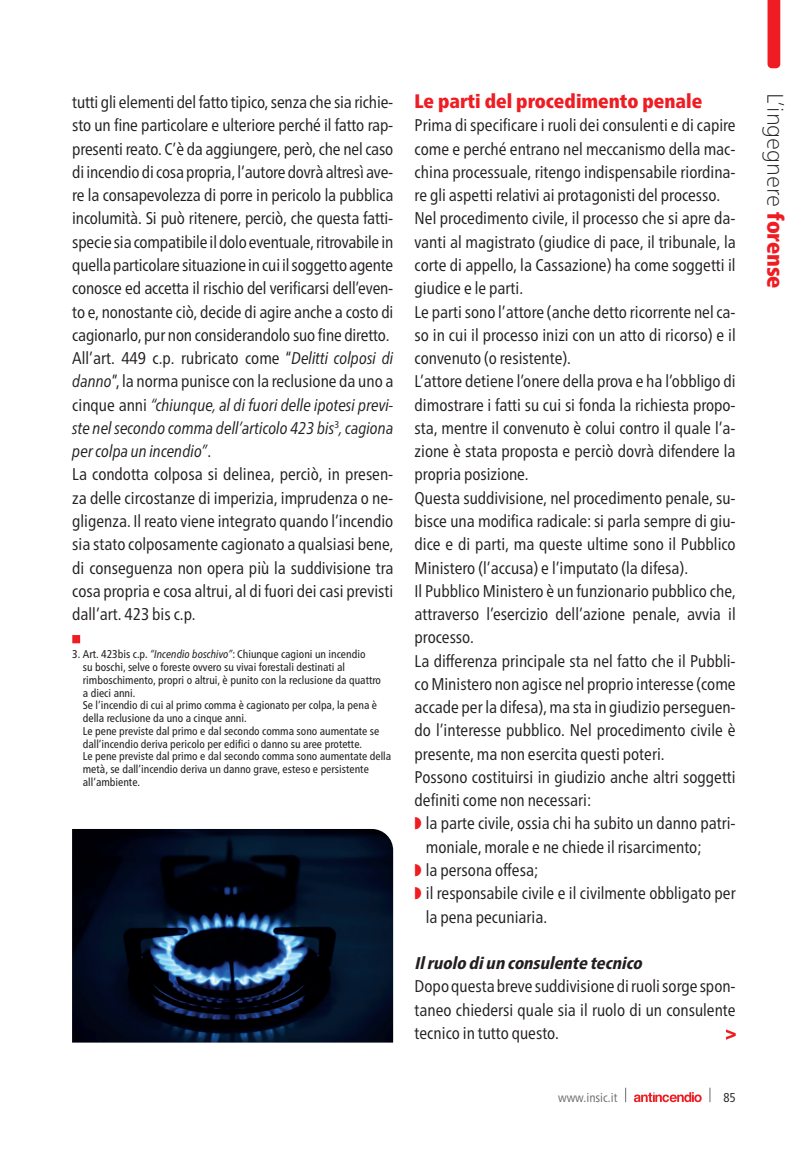
<style>
.page{position:relative;width:808px;height:1149px;background:#fff}
.page>*{position:absolute;margin:0;border:0;box-sizing:border-box;transform-origin:0 0}
.t1{font:100 22.5px "Frutiger Neue LT Pro";color:#231f20}
.t2{font:900 condensed 19.5px "Frutiger Neue LT Pro";color:#ee1d23}
.t3{font:condensed 16.95px/23.2px "Frutiger Neue LT Pro";color:#231f20}
.t4{font:italic 800 condensed 16.95px "Frutiger Neue LT Pro";color:#231f20}
.t5{font:condensed 12.75px "Frutiger Neue LT Pro";color:#6c6d70}
.t6{font:condensed 12.75px "Frutiger Neue LT Pro";color:#231f20}
.t7{font:condensed 11.25px/12.8px "Frutiger Neue LT Pro";color:#231f20}
.s1{font-style:italic}
.s2{color:#ee1d23}
.s3{font-weight:900;font-stretch:condensed;color:#ee1d23}
</style>
<div class="page">
<svg style="left:767px;top:0;width:13px;height:68px"></svg>
<svg style="left:710px;top:1087px;width:1px;height:14px"></svg>
<svg style="left:625px;top:1087px;width:1px;height:14px"></svg>
<svg style="left:634px;top:1092px;width:68px;height:9px"></svg>
<div style="left:72px;top:635px;width:8px;height:8px;background:#ee1d23"></div>
<img style="left:72px;top:829px;width:321px;height:213px">
<svg style="left:726px;top:1029px;width:10px;height:10px"></svg>
<p class="t3" style="left:72px;top:90px;width:323px">tutti gli elementi del fatto tipico, senza che sia richie&shy;sto un fine particolare e ulteriore perché il fatto rap&shy;presenti reato. C’è da aggiungere, però, che nel caso di incendio di cosa propria, l’autore dovrà altresì ave&shy;re la consapevolezza di porre in pericolo la pubblica incolumità. Si può ritenere, perciò, che questa fatti&shy;specie sia compatibile il dolo eventuale, ritrovabile in quella particolare situazione in cui il soggetto agente conosce ed accetta il rischio del verificarsi dell’even&shy;to e, nonostante ciò, decide di agire anche a costo di cagionarlo, pur non considerandolo suo fine diretto.<br>All’art. 449 c.p. rubricato come “<span class="s1">Delitti colposi di danno</span>”, la norma punisce con la reclusione da uno a cinque anni <span class="s1">“chiunque, al di fuori delle ipotesi previ&shy;ste nel secondo comma dell’articolo 423 bis</span><sup>3</sup><span class="s1">, cagiona per colpa un incendio”</span>.<br>La condotta colposa si delinea, perciò, in presen&shy;za delle circostanze di imperizia, imprudenza o ne&shy;gligenza. Il reato viene integrato quando l’incendio sia stato colposamente cagionato a qualsiasi bene, di conseguenza non opera più la suddivisione tra cosa propria e cosa altrui, al di fuori dei casi previsti dall’art. 423 bis c.p.</p>
<p class="t7" style="left:83px;top:647px;width:310px;text-indent:-11px">3. Art. 423bis c.p. <span class="s1">“Incendio boschivo”</span>: Chiunque cagioni un incendio<br>su boschi, selve o foreste ovvero su vivai forestali destinati al rimboschimento, propri o altrui, è punito con la reclusione da quattro<br>a dieci anni.<br>Se l’incendio di cui al primo comma è cagionato per colpa, la pena è della reclusione da uno a cinque anni.<br>Le pene previste dal primo e dal secondo comma sono aumentate se dall’incendio deriva pericolo per edifici o danno su aree protette.<br>Le pene previste dal primo e dal secondo comma sono aumentate della metà, se dall’incendio deriva un danno grave, esteso e persistente all’ambiente.</p>
<p class="t2" style="left:415px;top:90px;width:289px">Le parti del procedimento penale</p>
<p class="t3" style="left:415px;top:114px;width:323px">Prima di specificare i ruoli dei consulenti e di capire</p>
<p class="t3" style="left:415px;top:137px;width:323px">come e perché entrano nel meccanismo della mac-</p>
<p class="t3" style="left:415px;top:160px;width:323px">china processuale, ritengo indispensabile riordina-</p>
<p class="t3" style="left:415px;top:183px;width:307px">re gli aspetti relativi ai protagonisti del processo.</p>
<p class="t3" style="left:415px;top:207px;width:323px">Nel procedimento civile, il processo che si apre da-</p>
<p class="t3" style="left:415px;top:230px;width:323px">vanti al magistrato (giudice di pace, il tribunale, la</p>
<p class="t3" style="left:415px;top:253px;width:322px">corte di appello, la Cassazione) ha come soggetti il</p>
<p class="t3" style="left:415px;top:276px;width:110px">giudice e le parti.</p>
<p class="t3" style="left:415px;top:300px;width:323px">Le parti sono l’attore (anche detto ricorrente nel ca-</p>
<p class="t3" style="left:415px;top:323px;width:323px">so in cui il processo inizi con un atto di ricorso) e il</p>
<p class="t3" style="left:415px;top:346px;width:158px">convenuto (o resistente).</p>
<p class="t3" style="left:415px;top:369px;width:323px">L’attore detiene l’onere della prova e ha l’obbligo di</p>
<p class="t3" style="left:415px;top:393px;width:323px">dimostrare i fatti su cui si fonda la richiesta propo-</p>
<p class="t3" style="left:415px;top:416px;width:323px">sta, mentre il convenuto è colui contro il quale l’a-</p>
<p class="t3" style="left:415px;top:439px;width:322px">zione è stata proposta e perciò dovrà difendere la</p>
<p class="t3" style="left:415px;top:462px;width:116px">propria posizione.</p>
<p class="t3" style="left:415px;top:486px;width:323px">Questa suddivisione, nel procedimento penale, su-</p>
<p class="t3" style="left:415px;top:509px;width:323px">bisce una modifica radicale: si parla sempre di giu-</p>
<p class="t3" style="left:415px;top:532px;width:323px">dice e di parti, ma queste ultime sono il Pubblico</p>
<p class="t3" style="left:415px;top:555px;width:275px">Ministero (l’accusa) e l’imputato (la difesa).</p>
<p class="t3" style="left:415px;top:579px;width:323px">Il Pubblico Ministero è un funzionario pubblico che,</p>
<p class="t3" style="left:415px;top:602px;width:323px">attraverso l’esercizio dell’azione penale, avvia il</p>
<p class="t3" style="left:415px;top:625px;width:61px">processo.</p>
<p class="t3" style="left:415px;top:648px;width:323px">La differenza principale sta nel fatto che il Pubbli-</p>
<p class="t3" style="left:415px;top:672px;width:323px">co Ministero non agisce nel proprio interesse (come</p>
<p class="t3" style="left:415px;top:695px;width:323px">accade per la difesa), ma sta in giudizio perseguen-</p>
<p class="t3" style="left:415px;top:718px;width:323px">do l’interesse pubblico. Nel procedimento civile è</p>
<p class="t3" style="left:415px;top:741px;width:252px">presente, ma non esercita questi poteri.</p>
<p class="t3" style="left:415px;top:765px;width:322px">Possono costituirsi in giudizio anche altri soggetti</p>
<p class="t3" style="left:415px;top:788px;width:178px">definiti come non necessari:</p>
<p class="t3" style="left:415px;top:811px;width:323px"><span class="s2">◗</span> la parte civile, ossia chi ha subito un danno patri-</p>
<p class="t3" style="left:426px;top:834px;width:277px">moniale, morale e ne chiede il risarcimento;</p>
<p class="t3" style="left:415px;top:858px;width:125px"><span class="s2">◗</span> la persona offesa;</p>
<p class="t3" style="left:415px;top:881px;width:323px"><span class="s2">◗</span> il responsabile civile e il civilmente obbligato per</p>
<p class="t3" style="left:426px;top:904px;width:123px">la pena pecuniaria.</p>
<p class="t4" style="left:415px;top:952px;width:233px">Ilruolo diun consulente tecnico</p>
<p class="t3" style="left:415px;top:974px;width:323px;text-align:justify">Dopo questa breve suddivisione di ruoli sorge spon&shy;taneo chiedersi quale sia il ruolo di un consulente tecnico in tutto questo.</p>
<p class="t5" style="left:558px;top:1089px;width:61px">www.insic.it</p>
<p class="t6" style="left:723px;top:1089px;width:14px">85</p>
<h1 class="t1" style="left:789px;top:93px;width:197px;rotate:90deg">L’ingegnere <span class="s3">forense</span></h1>
</div>
